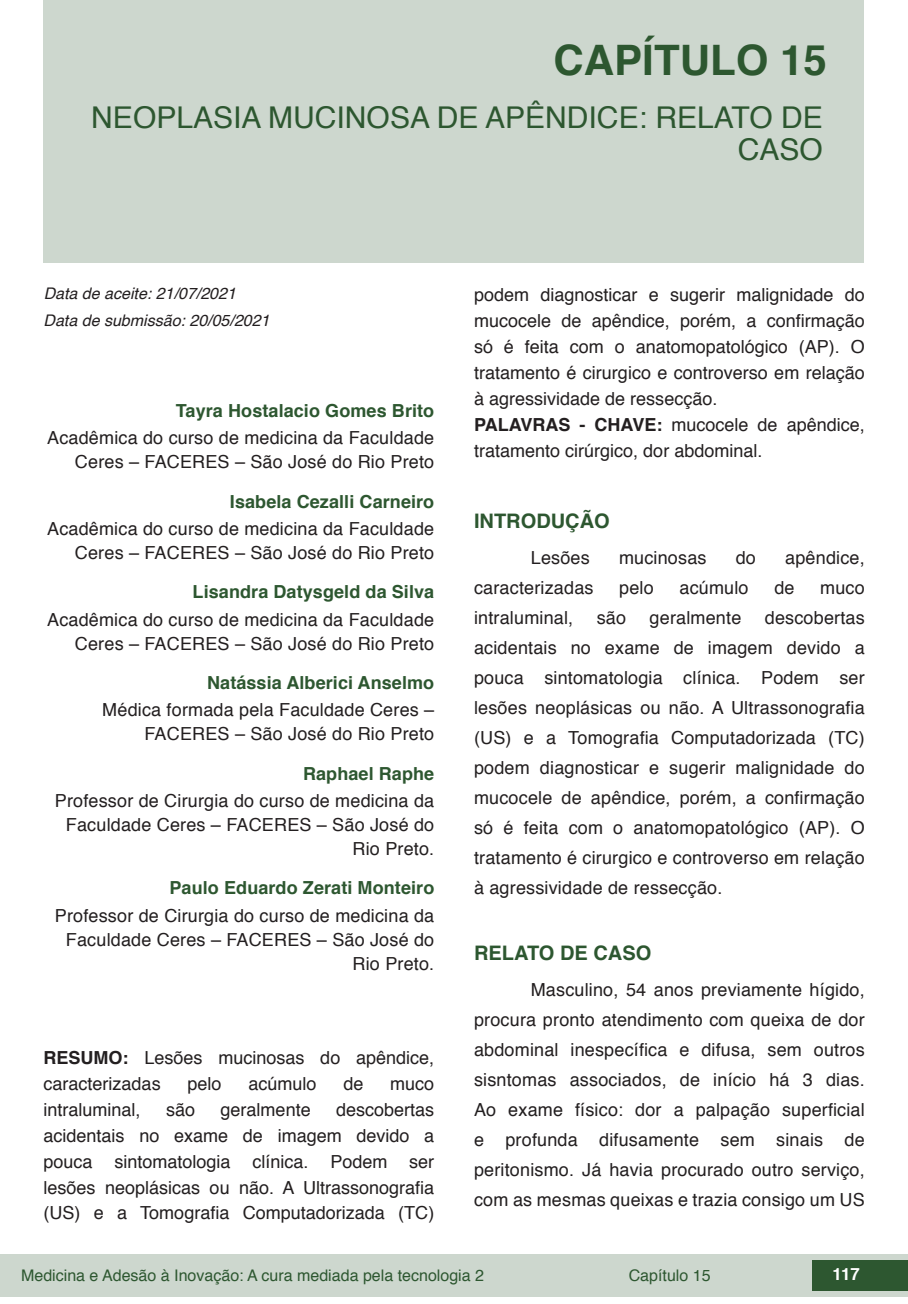
<style>
.page{position:relative;width:908px;height:1304px;background:#fff}
.page>*{position:absolute;margin:0;border:0;box-sizing:border-box;transform-origin:0 0}
.t1{font:700 42px "Helvetica";color:#2d5730}
.t2{font:30px/32px "Helvetica";color:#2d5730;text-align:right}
.t3{font:700 20px "Helvetica";color:#2d5730}
.t4{font:18px/30px "Helvetica";letter-spacing:.01em;color:#231f20;text-align:right}
.t5{font:700 18px "Helvetica";letter-spacing:.005em;color:#2d5730}
.t6{font:700 16.8px "Helvetica";color:#fff}
.t7{font:16px "Helvetica";color:#2d5730}
.t8{font:italic 16px "Helvetica";color:#231f20}
.s1{font-weight:700}
</style>
<div class="page">
<div style="left:0;top:1254px;width:906px;height:43px;background:#cdd7ce"></div>
<div style="left:812px;top:1261px;width:95px;height:30px;background:#2d5730"></div>
<div style="left:44px;top:0;width:819px;height:263px;background:#cdd7ce"></div>
<h1 class="t1" style="left:553px;top:26px;width:275px">CAPÍTULO 15</h1>
<h2 class="t2" style="left:91px;top:103px;width:732px">NEOPLASIA MUCINOSA DE APÊNDICE: RELATO DE<br>CASO</h2>
<p class="t8" style="left:44px;top:280px;width:194px">Data de aceite: 21/07/2021</p>
<p class="t8" style="left:43px;top:307px;width:227px">Data de submissão: 20/05/2021</p>
<p class="t5" style="left:176px;top:396px;width:260px">Tayra Hostalacio Gomes Brito</p>
<p class="t4" style="left:47px;top:426px;width:388px;line-height:24px">Acadêmica do curso de medicina da Faculdade<br>Ceres – FACERES – São José do Rio Preto</p>
<p class="t5" style="left:230px;top:487px;width:206px">Isabela Cezalli Carneiro</p>
<p class="t4" style="left:47px;top:517px;width:388px;line-height:24px">Acadêmica do curso de medicina da Faculdade<br>Ceres – FACERES – São José do Rio Preto</p>
<p class="t5" style="left:192px;top:577px;width:243px">Lisandra Datysgeld da Silva</p>
<p class="t4" style="left:47px;top:608px;width:388px;line-height:24px">Acadêmica do curso de medicina da Faculdade<br>Ceres – FACERES – São José do Rio Preto</p>
<p class="t5" style="left:207px;top:668px;width:228px">Natássia Alberici Anselmo</p>
<p class="t4" style="left:102px;top:698px;width:333px;line-height:24px">Médica formada pela Faculdade Ceres –<br>FACERES – São José do Rio Preto</p>
<p class="t5" style="left:303px;top:759px;width:133px">Raphael Raphe</p>
<p class="t4" style="left:55px;top:789px;width:381px;line-height:24px">Professor de Cirurgia do curso de medicina da<br>Faculdade Ceres – FACERES – São José do<br>Rio Preto.</p>
<p class="t5" style="left:169px;top:873px;width:266px">Paulo Eduardo Zerati Monteiro</p>
<p class="t4" style="left:55px;top:904px;width:381px;line-height:24px">Professor de Cirurgia do curso de medicina da<br>Faculdade Ceres – FACERES – São José do<br>Rio Preto.</p>
<p class="t4" style="left:43px;top:1045px;width:392px;line-height:26px;text-align:left"><span class="s1">RESUMO:</span> Lesões mucinosas do apêndice, caracterizadas</p>
<p class="t4" style="left:187px;top:1069px;width:36px">pelo</p>
<p class="t4" style="left:248px;top:1069px;width:70px">acúmulo</p>
<p class="t4" style="left:343px;top:1069px;width:22px">de</p>
<p class="t4" style="left:390px;top:1069px;width:46px">muco</p>
<p class="t4" style="left:43px;top:1097px;width:392px;line-height:26px;text-align:justify;text-indent:292px">descobertas acidentais no exame de imagem devido a pouca sintomatologia clínica. Podem ser lesões neoplásicas ou não. A Ultrassonografia (US) e a Tomografia Computadorizada (TC)</p>
<p class="t4" style="left:43px;top:1095px;width:99px">intraluminal,</p>
<p class="t4" style="left:166px;top:1095px;width:31px">são</p>
<p class="t4" style="left:220px;top:1095px;width:92px">geralmente</p>
<p class="t4" style="left:474px;top:283px;width:392px;line-height:26px;text-align:left">podem diagnosticar e sugerir malignidade do mucocele de apêndice, porém, a confirmação só é feita com o anatomopatológico (AP). O tratamento é cirurgico e controverso em relação à agressividade de ressecção.<br><span class="s1">PALAVRAS - CHAVE:</span> mucocele de apêndice, tratamento cirúrgico, dor abdominal.</p>
<p class="t3" style="left:474px;top:505px;width:137px">INTRODUÇÃO</p>
<p class="t4" style="left:530px;top:543px;width:60px">Lesões</p>
<p class="t4" style="left:618px;top:543px;width:89px">mucinosas</p>
<p class="t4" style="left:735px;top:543px;width:22px">do</p>
<p class="t4" style="left:784px;top:543px;width:81px">apêndice,</p>
<p class="t4" style="left:474px;top:573px;width:121px">caracterizadas</p>
<p class="t4" style="left:619px;top:573px;width:36px">pelo</p>
<p class="t4" style="left:679px;top:573px;width:71px">acúmulo</p>
<p class="t4" style="left:774px;top:573px;width:22px">de</p>
<p class="t4" style="left:819px;top:573px;width:46px">muco</p>
<p class="t4" style="left:474px;top:603px;width:101px">intraluminal,</p>
<p class="t4" style="left:596px;top:603px;width:31px">são</p>
<p class="t4" style="left:649px;top:603px;width:93px">geralmente</p>
<p class="t4" style="left:474px;top:603px;width:392px;text-align:justify;text-indent:291px">descobertas acidentais no exame de imagem devido a pouca sintomatologia clínica. Podem ser lesões neoplásicas ou não. A Ultrassonografia (US) e a Tomografia Computadorizada (TC) podem diagnosticar e sugerir malignidade do mucocele de apêndice, porém, a confirmação só é feita com o anatomopatológico (AP). O tratamento é cirurgico e controverso em relação à agressividade de ressecção.</p>
<p class="t3" style="left:474px;top:937px;width:179px">RELATO DE CASO</p>
<p class="t4" style="left:474px;top:975px;width:392px;text-align:justify;text-indent:57px">Masculino, 54 anos previamente hígido, procura pronto atendimento com queixa de dor abdominal inespecífica e difusa, sem outros sisntomas associados, de início há 3 dias.<br>Ao exame físico: dor a palpação superficial e profunda difusamente sem sinais de peritonismo. Já havia procurado outro serviço, com as mesmas queixas e trazia consigo um US</p>
<p class="t7" style="left:21px;top:1263px;width:464px">Medicina e Adesão à Inovação: A cura mediada pela tecnologia 2</p>
<p class="t7" style="left:628px;top:1263px;width:83px">Capítulo 15</p>
<p class="t6" style="left:832px;top:1261px;width:29px">117</p>
</div>
